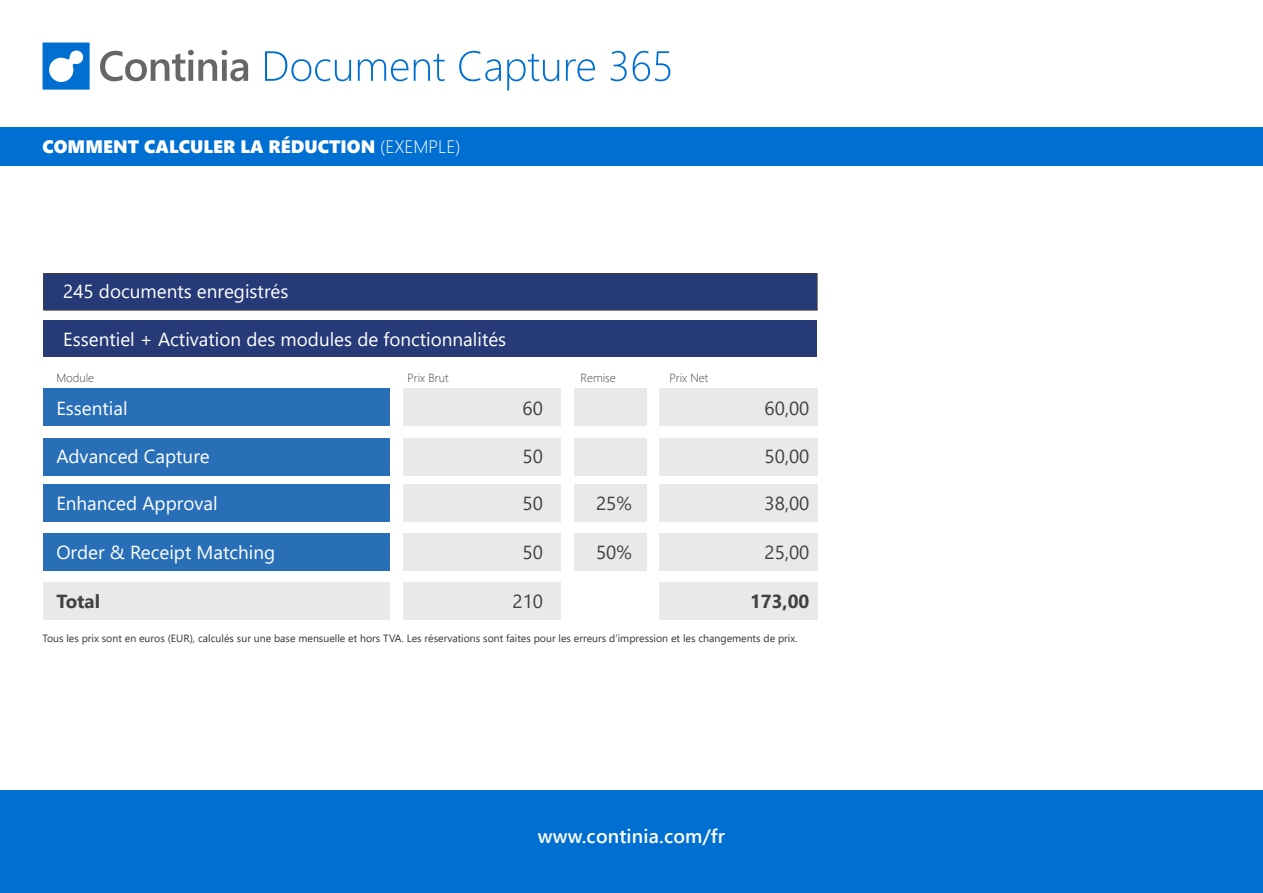
<style>
.page{position:relative;width:1263px;height:893px;background:#fff}
.page>*{position:absolute;margin:0;border:0;box-sizing:border-box;transform-origin:0 0}
.t1{font:600 19.5px "Segoe UI";letter-spacing:.01em;color:#fff}
.t2{font:18.9px "Segoe UI";color:#fff}
.t3{font:18.9px "Segoe UI";color:#414042}
.t4{font:700 18.9px "Segoe UI";color:#414042}
.t5{font:18px "Segoe UI Black";color:#fff}
.t6{font:300 11.85px "Segoe UI";color:#414042}
.t7{font:10.5px "Segoe UI";color:#333}
.s1{font-family:"Segoe UI";font-weight:300}
</style>
<div class="page">
<div style="left:0;top:128px;width:1263px;height:38px;background:#006fd2"></div>
<div style="left:0;top:791px;width:1263px;height:102px;background:#006fd2"></div>
<svg style="left:43px;top:43px;width:47px;height:47px"></svg>
<svg style="left:100px;top:50px;width:148px;height:31px"></svg>
<svg style="left:265px;top:51px;width:86px;height:30px"></svg>
<svg style="left:358px;top:59px;width:50px;height:22px"></svg>
<svg style="left:414px;top:54px;width:31px;height:27px"></svg>
<svg style="left:459px;top:51px;width:42px;height:30px"></svg>
<svg style="left:507px;top:54px;width:52px;height:36px"></svg>
<svg style="left:566px;top:59px;width:29px;height:22px"></svg>
<svg style="left:611px;top:51px;width:16px;height:30px"></svg>
<svg style="left:633px;top:51px;width:37px;height:30px"></svg>
<div style="left:44px;top:274px;width:773px;height:36px;background:#253a76"></div>
<div style="left:44px;top:274px;width:773px;height:36px;border:1px solid #424142"></div>
<div style="left:44px;top:320px;width:773px;height:36px;background:#253a76"></div>
<div style="left:44px;top:389px;width:346px;height:37px;background:#286fb7"></div>
<div style="left:44px;top:438px;width:346px;height:38px;background:#286fb7"></div>
<div style="left:44px;top:484px;width:346px;height:38px;background:#286fb7"></div>
<div style="left:44px;top:533px;width:346px;height:38px;background:#286fb7"></div>
<div style="left:44px;top:582px;width:346px;height:38px;background:#e9e9ea"></div>
<div style="left:403px;top:389px;width:157px;height:37px;background:#e9e9ea"></div>
<div style="left:574px;top:389px;width:73px;height:37px;background:#e9e9ea"></div>
<div style="left:659px;top:389px;width:158px;height:37px;background:#e9e9ea"></div>
<div style="left:404px;top:438px;width:157px;height:38px;background:#e9e9ea"></div>
<div style="left:574px;top:438px;width:73px;height:38px;background:#e9e9ea"></div>
<div style="left:659px;top:438px;width:158px;height:38px;background:#e9e9ea"></div>
<div style="left:404px;top:484px;width:157px;height:38px;background:#e9e9ea"></div>
<div style="left:574px;top:484px;width:73px;height:38px;background:#e9e9ea"></div>
<div style="left:659px;top:484px;width:158px;height:38px;background:#e9e9ea"></div>
<div style="left:404px;top:533px;width:157px;height:38px;background:#e9e9ea"></div>
<div style="left:574px;top:533px;width:73px;height:38px;background:#e9e9ea"></div>
<div style="left:659px;top:533px;width:158px;height:38px;background:#e9e9ea"></div>
<div style="left:403px;top:582px;width:157px;height:38px;background:#e9e9ea"></div>
<div style="left:659px;top:582px;width:158px;height:38px;background:#e9e9ea"></div>
<h3 class="t5" style="left:43px;top:133px;width:420px">COMMENT CALCULER LA RÉDUCTION <span class="s1">(EXEMPLE)</span></h3>
<h2 class="t2" style="left:63px;top:273px;width:227px">245 documents enregistrés</h2>
<h2 class="t2" style="left:63px;top:321px;width:444px">Essentiel + Activation des modules de fonctionnalités</h2>
<p class="t6" style="left:56px;top:366px;width:39px">Module</p>
<p class="t6" style="left:407px;top:366px;width:43px">Prix Brut</p>
<p class="t6" style="left:581px;top:366px;width:37px">Remise</p>
<p class="t6" style="left:669px;top:366px;width:40px">Prix Net</p>
<h2 class="t2" style="left:56px;top:390px;width:73px">Essential</h2>
<h2 class="t3" style="left:523px;top:390px;width:22px">60</h2>
<h2 class="t3" style="left:765px;top:390px;width:46px">60,00</h2>
<h2 class="t3" style="left:765px;top:438px;width:46px">50,00</h2>
<h2 class="t3" style="left:765px;top:485px;width:46px">38,00</h2>
<h2 class="t3" style="left:765px;top:534px;width:46px">25,00</h2>
<h2 class="t4" style="left:750px;top:583px;width:61px">173,00</h2>
<h2 class="t2" style="left:56px;top:438px;width:155px">Advanced Capture</h2>
<h2 class="t2" style="left:56px;top:485px;width:163px">Enhanced Approval</h2>
<h2 class="t2" style="left:56px;top:534px;width:220px">Order &amp; Receipt Matching</h2>
<h2 class="t4" style="left:56px;top:583px;width:45px">Total</h2>
<h2 class="t3" style="left:523px;top:438px;width:22px">50</h2>
<h2 class="t3" style="left:523px;top:485px;width:22px">50</h2>
<h2 class="t3" style="left:523px;top:534px;width:22px">50</h2>
<h2 class="t3" style="left:596px;top:485px;width:37px">25%</h2>
<h2 class="t3" style="left:596px;top:534px;width:37px">50%</h2>
<h2 class="t3" style="left:512px;top:583px;width:32px">210</h2>
<p class="t7" style="left:43px;top:628px;width:756px">Tous les prix sont en euros (EUR), calculés sur une base mensuelle et hors TVA. Les réservations sont faites pour les erreurs d’impression et les changements de prix.</p>
<h1 class="t1" style="left:538px;top:818px;width:189px">www.continia.com/fr</h1>
</div>
